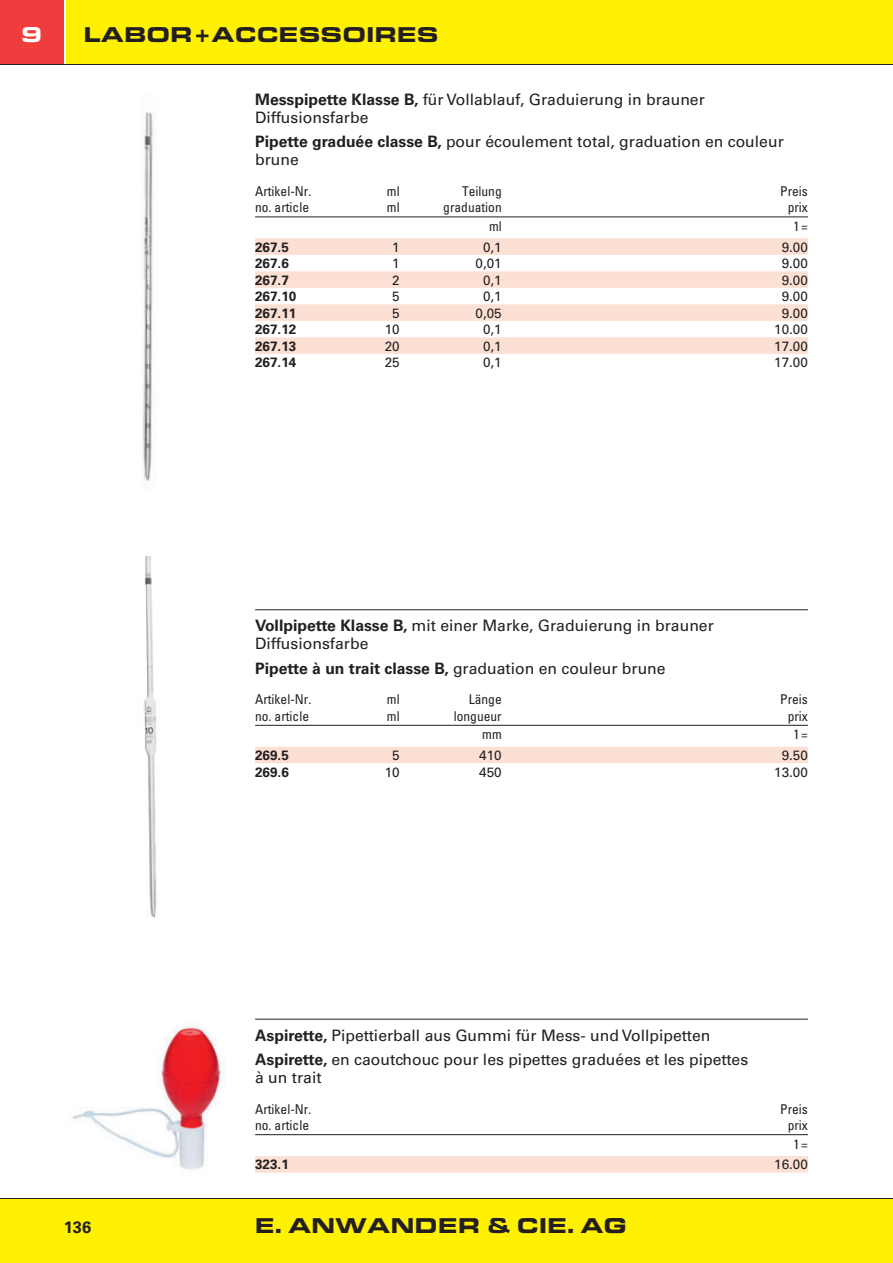
<style>
.page{position:relative;width:893px;height:1263px;background:#fff}
.page>*{position:absolute;margin:0;border:0;box-sizing:border-box;transform-origin:0 0}
.t1{font:700 expanded 21px "Eurostile BQ";color:#231f20}
.t2{font:700 expanded 21px "Eurostile BQ";color:#fff}
.t3{font:700 16.5px "Univers LT Std";color:#231f20}
.t4{font:15.75px/18px "Univers LT Std";color:#231f20}
.t5{font:condensed 13.5px/18.6px "Univers LT Std";color:#231f20;text-align:center}
.t6{font:13.5px "Univers LT Std";color:#231f20}
.t7{font:700 13.5px "Univers LT Std";color:#231f20}
.s1{font-weight:700}
</style>
<div class="page">
<div style="left:67px;top:0;width:826px;height:64px;background:#fff101"></div>
<div style="left:0;top:1199px;width:893px;height:64px;background:#fff101"></div>
<div style="left:0;top:0;width:64px;height:64px;background:#ee3d3c"></div>
<hr style="left:0;top:1198px;width:893px;height:1px;background:#231f20">
<hr style="left:0;top:64px;width:893px;height:1px;background:#231f20">
<hr style="left:255px;top:217px;width:553px;height:1px;background:#231f20">
<div style="left:255px;top:238px;width:553px;height:17px;background:#fde0d4"></div>
<div style="left:255px;top:271px;width:553px;height:17px;background:#fde0d4"></div>
<div style="left:255px;top:304px;width:553px;height:17px;background:#fde0d4"></div>
<div style="left:255px;top:337px;width:553px;height:17px;background:#fde0d4"></div>
<hr style="left:255px;top:1019px;width:553px;height:1px;background:#231f20">
<hr style="left:255px;top:1134px;width:553px;height:1px;background:#231f20">
<div style="left:255px;top:1156px;width:553px;height:16px;background:#fde0d4"></div>
<hr style="left:255px;top:609px;width:553px;height:1px;background:#231f20">
<hr style="left:255px;top:725px;width:553px;height:1px;background:#231f20">
<div style="left:255px;top:747px;width:553px;height:16px;background:#fde0d4"></div>
<img style="left:142px;top:112px;width:11px;height:369px">
<img style="left:144px;top:555px;width:13px;height:363px">
<img style="left:72px;top:1026px;width:152px;height:144px">
<h1 class="t2" style="left:22px;top:27px;width:22px">9</h1>
<h1 class="t1" style="left:84px;top:27px;width:357px">LABOR + ACCESSOIRES</h1>
<p class="t4" style="left:255px;top:92px;width:451px"><span class="s1">Messpipette Klasse B,</span> für Vollablauf, Graduierung in brauner<br>Diffusionsfarbe</p>
<p class="t4" style="left:255px;top:135px;width:530px"><span class="s1">Pipette graduée classe B,</span> pour écoulement total, graduation en couleur brune</p>
<p class="t5" style="left:255px;top:183px;width:58px">Artikel-Nr.</p>
<p class="t5" style="left:387px;top:183px;width:14px">ml</p>
<p class="t5" style="left:462px;top:183px;width:41px">Teilung</p>
<p class="t5" style="left:780px;top:183px;width:29px">Preis</p>
<p class="t5" style="left:255px;top:200px;width:55px">no. article</p>
<p class="t5" style="left:387px;top:200px;width:14px">ml</p>
<p class="t5" style="left:443px;top:200px;width:60px">graduation</p>
<p class="t5" style="left:788px;top:200px;width:22px">prix</p>
<p class="t5" style="left:489px;top:218px;width:14px">ml</p>
<p class="t5" style="left:793px;top:218px;width:16px">1 =</p>
<p class="t7" style="left:255px;top:242px;width:35px">267.5</p>
<p class="t6" style="left:392px;top:242px;width:9px">1</p>
<p class="t6" style="left:483px;top:242px;width:20px">0,1</p>
<p class="t6" style="left:782px;top:242px;width:28px">9.00</p>
<p class="t7" style="left:255px;top:258px;width:35px">267.6</p>
<p class="t6" style="left:392px;top:258px;width:9px">1</p>
<p class="t6" style="left:475px;top:258px;width:28px">0,01</p>
<p class="t6" style="left:782px;top:258px;width:28px">9.00</p>
<p class="t7" style="left:255px;top:275px;width:35px">267.7</p>
<p class="t6" style="left:392px;top:275px;width:9px">2</p>
<p class="t6" style="left:483px;top:275px;width:20px">0,1</p>
<p class="t6" style="left:782px;top:275px;width:28px">9.00</p>
<p class="t7" style="left:255px;top:291px;width:43px">267.10</p>
<p class="t6" style="left:392px;top:291px;width:9px">5</p>
<p class="t6" style="left:483px;top:291px;width:20px">0,1</p>
<p class="t6" style="left:782px;top:291px;width:28px">9.00</p>
<p class="t7" style="left:255px;top:308px;width:43px">267.11</p>
<p class="t6" style="left:392px;top:308px;width:9px">5</p>
<p class="t6" style="left:475px;top:308px;width:28px">0,05</p>
<p class="t6" style="left:782px;top:308px;width:28px">9.00</p>
<p class="t7" style="left:255px;top:324px;width:43px">267.12</p>
<p class="t6" style="left:385px;top:324px;width:17px">10</p>
<p class="t6" style="left:483px;top:324px;width:20px">0,1</p>
<p class="t6" style="left:774px;top:324px;width:35px">10.00</p>
<p class="t7" style="left:255px;top:341px;width:43px">267.13</p>
<p class="t6" style="left:385px;top:341px;width:17px">20</p>
<p class="t6" style="left:483px;top:341px;width:20px">0,1</p>
<p class="t6" style="left:774px;top:341px;width:35px">17.00</p>
<p class="t7" style="left:255px;top:357px;width:43px">267.14</p>
<p class="t6" style="left:385px;top:357px;width:17px">25</p>
<p class="t6" style="left:483px;top:357px;width:20px">0,1</p>
<p class="t6" style="left:774px;top:357px;width:35px">17.00</p>
<p class="t4" style="left:255px;top:619px;width:460px"><span class="s1">Vollpipette Klasse B,</span> mit einer Marke, Graduierung in brauner<br>Diffusionsfarbe</p>
<p class="t4" style="left:255px;top:661px;width:412px"><span class="s1">Pipette à un trait classe B,</span> graduation en couleur brune</p>
<p class="t5" style="left:255px;top:692px;width:58px">Artikel-Nr.</p>
<p class="t5" style="left:387px;top:692px;width:14px">ml</p>
<p class="t5" style="left:469px;top:692px;width:34px">Länge</p>
<p class="t5" style="left:780px;top:692px;width:29px">Preis</p>
<p class="t5" style="left:255px;top:708px;width:55px">no. article</p>
<p class="t5" style="left:387px;top:708px;width:14px">ml</p>
<p class="t5" style="left:454px;top:708px;width:49px">longueur</p>
<p class="t5" style="left:788px;top:708px;width:22px">prix</p>
<p class="t5" style="left:482px;top:727px;width:21px">mm</p>
<p class="t5" style="left:793px;top:727px;width:16px">1 =</p>
<p class="t7" style="left:255px;top:750px;width:35px">269.5</p>
<p class="t6" style="left:392px;top:750px;width:9px">5</p>
<p class="t6" style="left:479px;top:750px;width:24px">410</p>
<p class="t6" style="left:782px;top:750px;width:28px">9.50</p>
<p class="t7" style="left:255px;top:767px;width:35px">269.6</p>
<p class="t6" style="left:385px;top:767px;width:17px">10</p>
<p class="t6" style="left:479px;top:767px;width:24px">450</p>
<p class="t6" style="left:774px;top:767px;width:35px">13.00</p>
<p class="t4" style="left:255px;top:1025px;width:495px;line-height:24.5px"><span class="s1">Aspirette,</span> Pipettierball aus Gummi für Mess- und Vollpipetten<br><span class="s1">Aspirette,</span> en caoutchouc pour les pipettes graduées et les pipettes</p>
<p class="t4" style="left:255px;top:1070px;width:68px">à un trait</p>
<p class="t5" style="left:255px;top:1101px;width:58px">Artikel-Nr.</p>
<p class="t5" style="left:780px;top:1101px;width:29px">Preis</p>
<p class="t5" style="left:255px;top:1117px;width:55px">no. article</p>
<p class="t5" style="left:788px;top:1117px;width:22px">prix<br>1 =</p>
<p class="t7" style="left:255px;top:1159px;width:35px">323.1</p>
<p class="t6" style="left:774px;top:1159px;width:35px">16.00</p>
<p class="t3" style="left:64px;top:1221px;width:29px">136</p>
<h1 class="t1" style="left:255px;top:1218px;width:373px">E. ANWANDER &amp; CIE. AG</h1>
</div>
